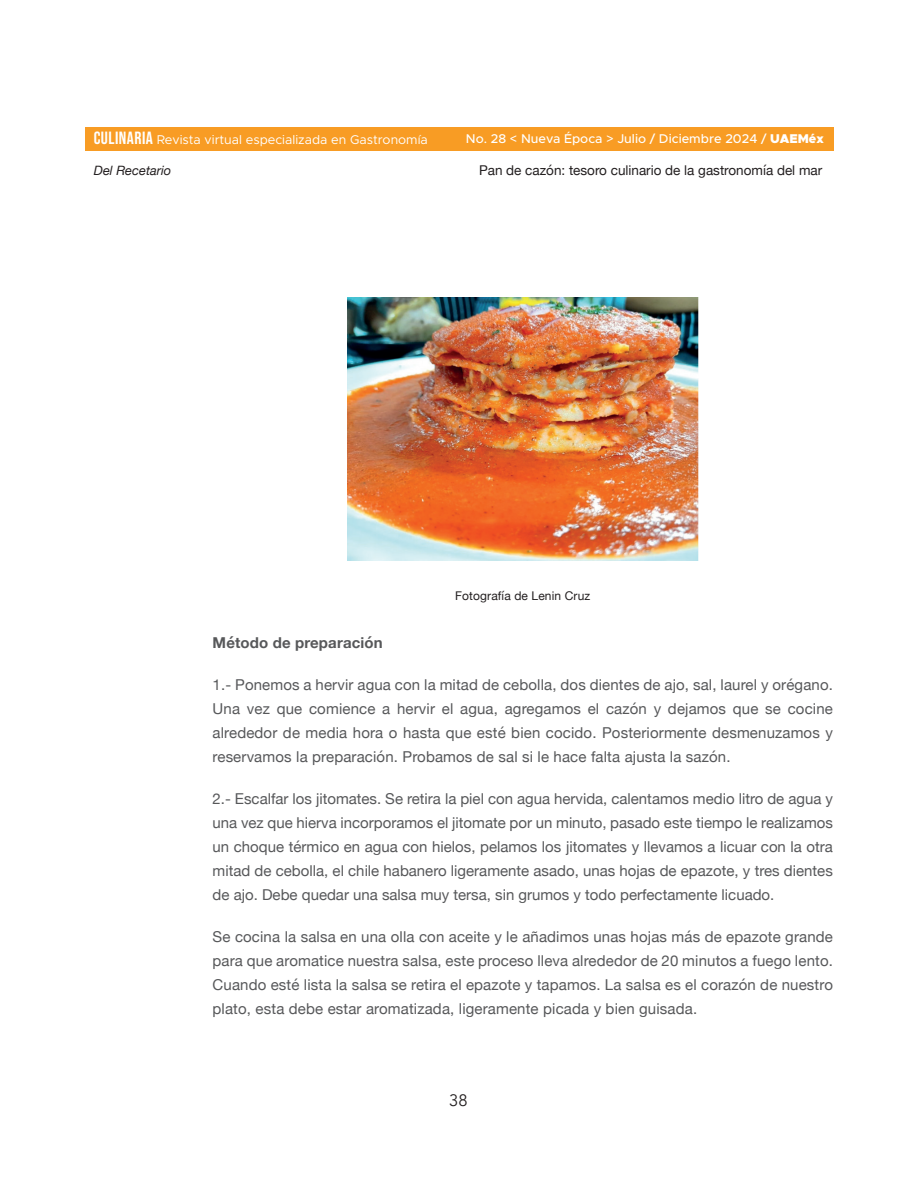
<style>
.page{position:relative;width:918px;height:1188px;background:#fff}
.page>*{position:absolute;margin:0;border:0;box-sizing:border-box;transform-origin:0 0}
.t1{font:16.5px "Avenir";color:#231f20}
.t2{font:15px/24px "Helvetica Neue";letter-spacing:.01em;color:#57585a;text-align:justify}
.t3{font:700 15px "Helvetica Neue";letter-spacing:.01em;color:#57585a}
.t4{font:13.5px "Helvetica Neue";color:#231f20}
.t5{font:italic 12.9px "Helvetica Neue";color:#231f20}
.t6{font:12.75px "Metropolis";color:#fff}
.t7{font:500 12.75px "Metropolis";color:#fff}
.t8{font:12px "Helvetica Neue";letter-spacing:.01em;color:#231f20}
.s1{font-family:"Bebas Neue";font-size:17.7px}
.s2{font-weight:900}
</style>
<div class="page">
<div style="left:85px;top:128px;width:748px;height:23px;background:#f89c24"></div>
<img style="left:347px;top:298px;width:352px;height:263px">
<p class="t6" style="left:94px;top:132px;width:336px"><span class="s1">CULINARIA</span> Revista virtual especializada en Gastronomía</p>
<p class="t7" style="left:466px;top:131px;width:359px">No. 28 &lt; Nueva Época &gt; Julio / Diciembre 2024 / <span class="s2">UAEMéx</span></p>
<p class="t5" style="left:94px;top:161px;width:79px">Del Recetario</p>
<p class="t4" style="left:479px;top:161px;width:345px">Pan de cazón: tesoro culinario de la gastronomía del mar</p>
<p class="t8" style="left:455px;top:587px;width:136px">Fotografía de Lenin Cruz</p>
<p class="t3" style="left:213px;top:631px;width:172px">Método de preparación</p>
<p class="t2" style="left:213px;top:674px;width:622px">1.- Ponemos a hervir agua con la mitad de cebolla, dos dientes de ajo, sal, laurel y orégano.<br>Una vez que comience a hervir el agua, agregamos el cazón y dejamos que se cocine alrededor de media hora o hasta que esté bien cocido. Posteriormente desmenuzamos y reservamos la preparación. Probamos de sal si le hace falta ajusta la sazón.</p>
<p class="t2" style="left:213px;top:788px;width:622px">2.- Escalfar los jitomates. Se retira la piel con agua hervida, calentamos medio litro de agua y una vez que hierva incorporamos el jitomate por un minuto, pasado este tiempo le realizamos un choque térmico en agua con hielos, pelamos los jitomates y llevamos a licuar con la otra mitad de cebolla, el chile habanero ligeramente asado, unas hojas de epazote, y tres dientes de ajo. Debe quedar una salsa muy tersa, sin grumos y todo perfectamente licuado.</p>
<p class="t2" style="left:213px;top:926px;width:622px">Se cocina la salsa en una olla con aceite y le añadimos unas hojas más de epazote grande para que aromatice nuestra salsa, este proceso lleva alrededor de 20 minutos a fuego lento.<br>Cuando esté lista la salsa se retira el epazote y tapamos. La salsa es el corazón de nuestro plato, esta debe estar aromatizada, ligeramente picada y bien guisada.</p>
<p class="t1" style="left:449px;top:1090px;width:20px">38</p>
</div>
